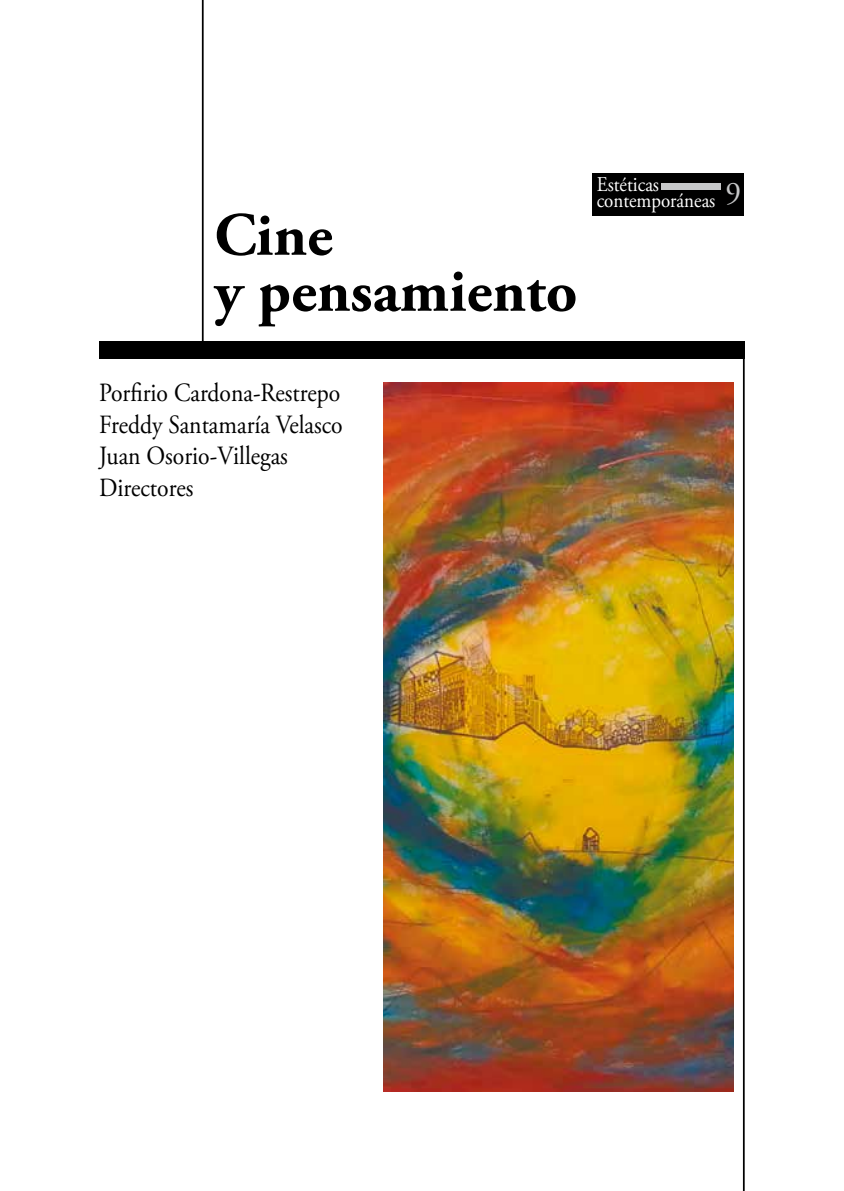
<style>
.page{position:relative;width:844px;height:1191px;background:#fff}
.page>*{position:absolute;margin:0;border:0;box-sizing:border-box;transform-origin:0 0}
.t1{font:700 61.25px/56px "Adobe Garamond Pro";color:#000}
.t2{font:26.25px/31.5px "Adobe Garamond Pro";letter-spacing:-.01em;color:#000;scale:.9 1}
.t3{font:21px/15.8px "Adobe Garamond Pro";color:#fff;scale:.9 1}
</style>
<div class="page">
<div style="left:592px;top:174px;width:151px;height:42px;background:#000"></div>
<div style="left:99px;top:341px;width:645px;height:18px;background:#000"></div>
<div style="left:660px;top:184px;width:60px;height:6px;background:#c6c7c8"></div>
<hr style="left:202px;top:0;width:1px;height:341px;background:#000">
<hr style="left:742px;top:341px;width:2px;height:850px;background:#000">
<img style="left:383px;top:382px;width:350px;height:709px">
<h1 class="t1" style="left:214px;top:208px;width:364px">Cine<br>y pensamiento</h1>
<p class="t3" style="left:596px;top:177px;width:162px">Estéticas contemporáneas <sup>9</sup></p>
<p class="t2" style="left:99px;top:378px;width:272px">Porfirio Cardona-Restrepo<br>Freddy Santamaría Velasco<br>Juan Osorio-Villegas<br>Directores</p>
</div>
